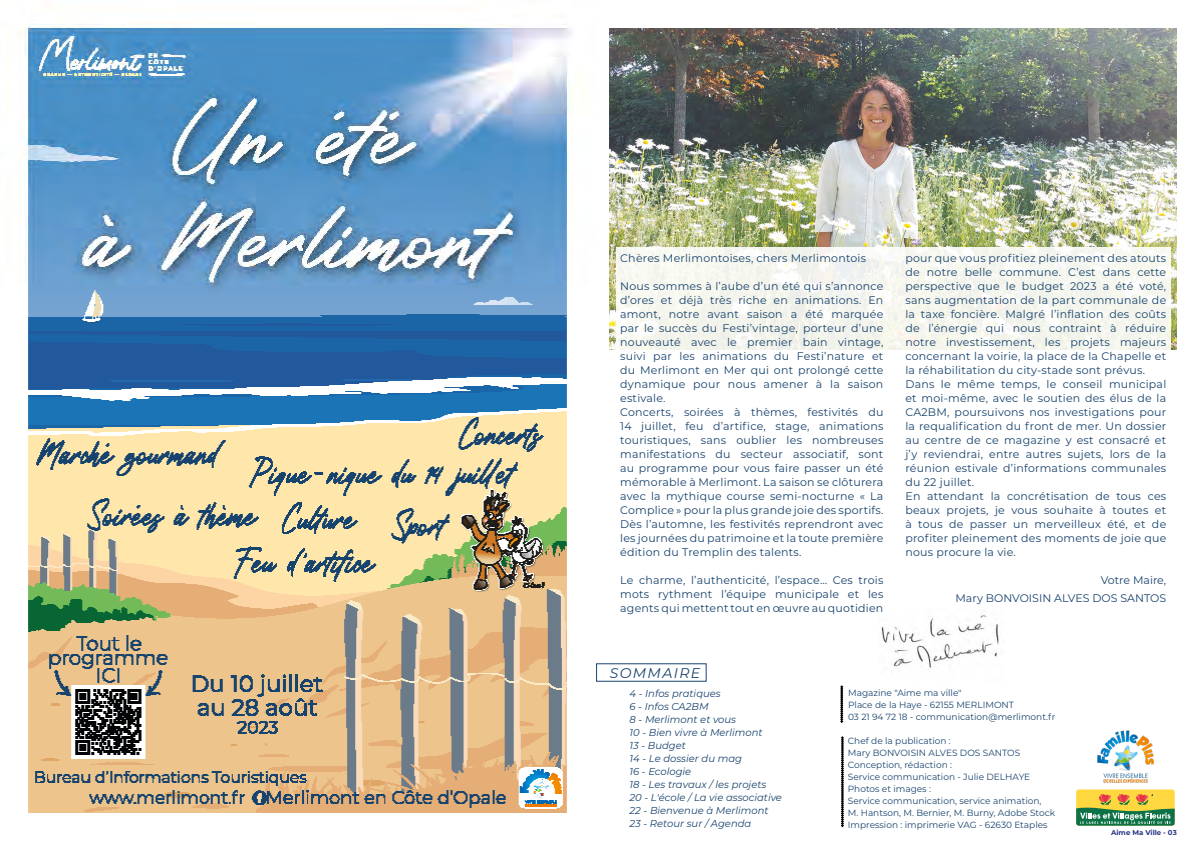
<style>
.page{position:relative;width:1191px;height:842px;background:#fff}
.page>*{position:absolute;margin:0;border:0;box-sizing:border-box;transform-origin:0 0}
.t1{font:italic 14px "Montserrat";letter-spacing:.1em;color:#19436d}
.t2{font:11px/14px "Montserrat";letter-spacing:.02em;color:#19436d}
.t3{font:11px/18px "Montserrat";color:#19436d;text-align:right}
.t4{font:italic 10px/13px "Montserrat";color:#19436d}
.t5{font:9px/12px "Montserrat";color:#19436d}
.t6{font:700 7px "Montserrat";color:#283583}
</style>
<div class="page">
<img style="left:609px;top:28px;width:567px;height:321px">
<div style="left:616px;top:247px;width:554px;height:373px;background:linear-gradient(to bottom,#f7f7f2,#fff)"></div>
<img style="left:878px;top:608px;width:126px;height:60px">
<img style="left:19px;top:22px;width:553px;height:791px">
<div style="left:1076px;top:789px;width:98px;height:37px;background:#ffd73f;border-radius:3px"></div>
<svg style="left:1076px;top:793px;width:98px;height:33px"></svg>
<img style="left:1097px;top:730px;width:57px;height:53px">
<svg style="left:841px;top:737px;width:2px;height:90px"></svg>
<svg style="left:840px;top:686px;width:3px;height:37px"></svg>
<div style="left:596px;top:663px;width:110px;height:19px;border:1px solid #19436d"></div>
<p class="t2" style="left:620px;top:251px;width:247px">Chères Merlimontoises, chers Merlimontois</p>
<p class="t2" style="left:620px;top:279px;width:265px">Nous sommes à l’aube d’un été qui s’annonce d’ores et déjà très riche en animations. En amont, notre avant saison a été marquée par le succès du Festi’vintage, porteur d’une nouveauté avec le premier bain vintage, suivi par les animations du Festi’nature et du Merlimont en Mer qui ont prolongé cette dynamique pour nous amener à la saison estivale.<br>Concerts, soirées à thèmes, festivités du 14 juillet, feu d’artifice, stage, animations touristiques, sans oublier les nombreuses manifestations du secteur associatif, sont au programme pour vous faire passer un été mémorable à Merlimont. La saison se clôturera avec la mythique course semi-nocturne « La Complice » pour la plus grande joie des sportifs.<br>Dès l’automne, les festivités reprendront avec les journées du patrimoine et la toute première édition du Tremplin des talents.</p>
<p class="t2" style="left:620px;top:573px;width:265px;text-align:justify">Le charme, l’authenticité, l’espace… Ces trois mots rythment l’équipe municipale et les agents qui mettent tout en œuvre au quotidien</p>
<p class="t2" style="left:905px;top:251px;width:262px">pour que vous profitiez pleinement des atouts de notre belle commune. C’est dans cette perspective que le budget 2023 a été voté, sans augmentation de la part communale de la taxe foncière. Malgré l’inflation des coûts de l’énergie qui nous contraint à réduire notre investissement, les projets majeurs concernant la voirie, la place de la Chapelle et la réhabilitation du city-stade sont prévus.<br>Dans le même temps, le conseil municipal et moi-même, avec le soutien des élus de la CA2BM, poursuivons nos investigations pour la requalification du front de mer. Un dossier au centre de ce magazine y est consacré et j’y reviendrai, entre autres sujets, lors de la réunion estivale d’informations communales du 22 juillet.<br>En attendant la concrétisation de tous ces beaux projets, je vous souhaite à toutes et à tous de passer un merveilleux été, et de profiter pleinement des moments de joie que nous procure la vie.</p>
<p class="t3" style="left:955px;top:571px;width:212px">Votre Maire,<br>Mary BONVOISIN ALVES DOS SANTOS</p>
<p class="t1" style="left:609px;top:664px;width:92px">SOMMAIRE</p>
<p class="t4" style="left:629px;top:687px;width:154px">4 - Infos pratiques<br>6 - Infos CA2BM<br>8 - Merlimont et vous<br>10 - Bien vivre à Merlimont<br>13 - Budget<br>14 - Le dossier du mag<br>16 - Ecologie<br>18 - Les travaux / les projets<br>20 - L'école / La vie associative<br>22 - Bienvenue à Merlimont<br>23 - Retour sur / Agenda</p>
<p class="t5" style="left:848px;top:686px;width:209px">Magazine "Aime ma ville"<br>Place de la Haye - 62155 MERLIMONT<br>03 21 94 72 18 - communication@merlimont.fr</p>
<p class="t5" style="left:848px;top:734px;width:209px">Chef de la publication :<br>Mary BONVOISIN ALVES DOS SANTOS Conception, rédaction :<br>Service communication - Julie DELHAYE Photos et images :<br>Service communication, service animation,<br>M. Hantson, M. Bernier, M. Burny, Adobe Stock Impression : imprimerie VAG - 62630 Etaples</p>
<p class="t6" style="left:1111px;top:827px;width:67px">Aime Ma Ville - 03</p>
</div>
